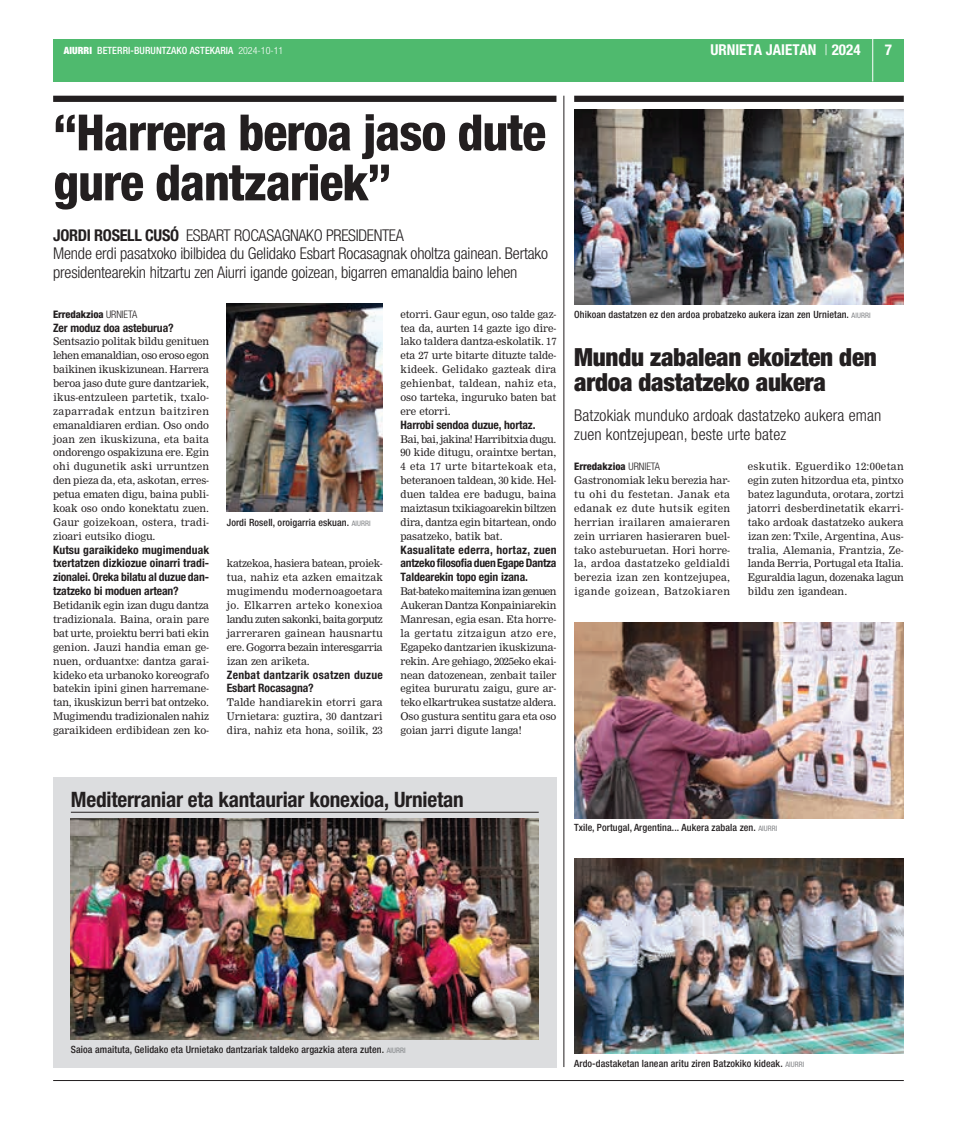
<style>
.page{position:relative;width:957px;height:1134px;background:#fff}
.page>*{position:absolute;margin:0;border:0;box-sizing:border-box;transform-origin:0 0}
.t1{font:800 condensed 50px/50px "Helvetica Neue";letter-spacing:-.02em;color:#231f20}
.t2{font:900 condensed 25px/25px "Helvetica Neue";color:#231f20}
.t3{font:700 condensed 21.25px "Helvetica Neue";letter-spacing:-.01em;color:#231f20}
.t4{font:300 condensed 16.25px/18.8px "Helvetica Neue";letter-spacing:-.01em;color:#231f20}
.t5{font:300 condensed 16.25px/18.8px "Helvetica Neue";letter-spacing:.01em;color:#231f20}
.t6{font:700 condensed 15px "Helvetica Neue";color:#fff}
.t7{font:700 condensed 11.62px/13.9px "Helvetica Neue";letter-spacing:-.01em;color:#231f20;text-align:justify}
.t8{font:700 condensed 11.62px/13.9px "Helvetica Neue";letter-spacing:.025em;color:#231f20}
.t9{font:10.38px/13.9px "M Nimrod";letter-spacing:-.01em;color:#231f20;text-align:justify}
.t10{font:800 condensed 10.38px "Helvetica Neue";letter-spacing:-.01em;color:#231f20}
.t11{font:500 condensed 10px "Helvetica Neue";letter-spacing:.01em;color:#231f20}
.t12{font:500 condensed 10px "Helvetica Neue";letter-spacing:.01em;color:#fff}
.s1{font-weight:900}
.s2{font-weight:300}
.s3{font-weight:700}
.s4{font-weight:400;font-size:7.5px;color:#808285}
</style>
<div class="page">
<hr style="left:53px;top:1080px;width:851px;height:1px;background:#231f20">
<div style="left:53px;top:39px;width:851px;height:42px;background:#4fba6e"></div>
<hr style="left:872px;top:39px;width:1px;height:42px;background:#fff">
<div style="left:574px;top:96px;width:330px;height:6px;background:#231f20"></div>
<img style="left:574px;top:110px;width:330px;height:195px">
<img style="left:574px;top:858px;width:330px;height:195px">
<img style="left:574px;top:623px;width:330px;height:195px">
<hr style="left:563px;top:96px;width:1px;height:971px;background:#231f20">
<img style="left:227px;top:304px;width:156px;height:208px">
<div style="left:53px;top:96px;width:503px;height:6px;background:#231f20"></div>
<div style="left:53px;top:777px;width:503px;height:290px;background:#dcdddf"></div>
<img style="left:71px;top:818px;width:468px;height:222px">
<hr style="left:71px;top:812px;width:468px;height:1px;background:#231f20">
<p class="t12" style="left:64px;top:45px;width:221px"><span class="s1">AIURRI</span> BETERRI-BURUNTZAKO ASTEKARIA <span class="s2">2024-10-11</span></p>
<h3 class="t6" style="left:710px;top:41px;width:152px">urnieta jaietan <span class="s2">|</span> 2024</h3>
<h3 class="t6" style="left:885px;top:41px;width:9px">7</h3>
<h1 class="t1" style="left:53px;top:107px;width:494px">“Harrera beroa jaso dute gure dantzariek”</h1>
<h3 class="t4" style="left:53px;top:225px;width:496px"><span class="s3">Jordi Rosell Cusó</span> Esbart Ro casagnako presidentea<br>Mende erdi pasatxoko ibilbidea du Gelidako Esbart Rocasagnak oholtza gainean. Bertako presidentearekin hitzartu zen Aiurri igande goizean, bigarren emanaldia baino lehen</h3>
<p class="t10" style="left:53px;top:308px;width:85px">Erredakzioa <span class="s2">urnieta</span></p>
<p class="t7" style="left:53px;top:320px;width:122px">Zer moduz doa asteburua?</p>
<p class="t9" style="left:53px;top:335px;width:157px">Sentsazio politak bildu genituen lehen emanaldian, oso eroso egon baikinen ikuskizunean. Harrera beroa jaso dute gure dantzariek, ikus-entzuleen partetik, txalo&shy;zaparradak entzun baitziren emanaldiaren erdian. Oso ondo joan zen ikuskizuna, eta baita ondorengo ospakizuna ere. Egin ohi dugunetik aski urruntzen den pieza da, eta, askotan, erres&shy;petua ematen digu, baina publi&shy;koak oso ondo konektatu zuen.<br>Gaur goizekoan, ostera, tradi&shy;zioari eutsiko diogu.</p>
<p class="t7" style="left:53px;top:542px;width:157px">Kutsu garaikideko mugimenduak txertatzen dizkiozue oinarri tradi&shy;zionalei. Oreka bilatu al duzue dan&shy;tzatzeko bi moduen artean?</p>
<p class="t9" style="left:53px;top:598px;width:158px">Betidanik egin izan dugu dantza tradizionala. Baina, orain pare bat urte, proiektu berri bati ekin genion. Jauzi handia eman ge&shy;nuen, orduantxe: dantza garai&shy;kideko eta urbanoko koreografo batekin ipini ginen harremane&shy;tan, ikuskizun berri bat ontzeko.<br>Mugimendu tradizionalen nahiz garaikideen erdibidean zen ko-</p>
<p class="t11" style="left:227px;top:516px;width:145px">Jordi Rosell, oroigarria eskuan. <span class="s4">AIURRI</span></p>
<p class="t9" style="left:227px;top:557px;width:157px">katzekoa, hasiera batean, proiek&shy;tua, nahiz eta azken emaitzak mugimendu modernoagoetara jo. Elkarren arteko konexioa landu zuten sakonki, baita gorputz jarreraren gainean hausnartu ere. Gogorra bezain interesgarria izan zen ariketa.</p>
<p class="t8" style="left:227px;top:667px;width:157px">Zenbat dantzarik osatzen duzue<br>Esbart Rocasagna?</p>
<p class="t9" style="left:227px;top:696px;width:157px">Talde handiarekin etorri gara Urnietara: guztira, 30 dantzari dira, nahiz eta hona, soilik, 23</p>
<p class="t9" style="left:400px;top:307px;width:158px">etorri. Gaur egun, oso talde gaz&shy;tea da, aurten 14 gazte igo dire&shy;lako taldera dantza-eskolatik. 17 eta 27 urte bitarte dituzte talde&shy;kideek. Gelidako gazteak dira gehienbat, taldean, nahiz eta, oso tarteka, inguruko baten bat ere etorri.</p>
<p class="t7" style="left:400px;top:417px;width:137px">Harrobi sendoa duzue, hortaz.</p>
<p class="t9" style="left:400px;top:432px;width:157px">Bai, bai, jakina! Harribitxia dugu.<br>90 kide ditugu, oraintxe bertan, 4 eta 17 urte bitartekoak eta, beteranoen taldean, 30 kide. Hel&shy;duen taldea ere badugu, baina maiztasun txikiagoarekin biltzen dira, dantza egin bitartean, ondo pasatzeko, batik bat.</p>
<p class="t7" style="left:400px;top:542px;width:158px">Kasualitate ederra, hortaz, zuen antzeko filosofia duen Egape Dantza Taldearekin topo egin izana.</p>
<p class="t9" style="left:400px;top:585px;width:157px">Bat-bateko maitemina izan genuen Aukeran Dantza Konpainiarekin Manresan, egia esan. Eta horre&shy;la gertatu zitzaigun atzo ere, Egapeko dantzarien ikuskizuna&shy;rekin. Are gehiago, 2025eko ekai&shy;nean datozenean, zenbait tailer egitea bururatu zaigu, gure ar&shy;teko elkartrukea sustatze aldera.<br>Oso gustura sentitu gara eta oso goian jarri digute langa!</p>
<p class="t11" style="left:574px;top:308px;width:298px">Ohikoan dastatzen ez den ardoa probatzeko aukera izan zen Urnietan. <span class="s4">AIURRI</span></p>
<h2 class="t2" style="left:574px;top:344px;width:304px">Mundu zabalean ekoizten den ardoa dastatzeko aukera</h2>
<h3 class="t5" style="left:574px;top:406px;width:309px">Batzokiak munduko ardoak dastatzeko aukera eman zuen kontzejupean, beste urte batez</h3>
<p class="t10" style="left:574px;top:460px;width:87px">Erredakzioa <span class="s2">urnieta</span></p>
<p class="t9" style="left:574px;top:474px;width:157px">Gastronomiak leku berezia har&shy;tu ohi du festetan. Janak eta edanak ez dute hutsik egiten herrian irailaren amaieraren zein urriaren hasieraren buel&shy;tako asteburuetan. Hori horre&shy;la, ardoa dastatzeko geldialdi berezia izan zen kontzejupea, igande goizean, Batzokiaren</p>
<p class="t9" style="left:748px;top:460px;width:158px">eskutik. Eguerdiko 12:00etan egin zuten hitzordua eta, pintxo batez lagunduta, orotara, zortzi jatorri desberdinetatik ekarri&shy;tako ardoak dastatzeko aukera izan zen: Txile, Argentina, Aus&shy;tralia, Alemania, Frantzia, Ze&shy;landa Berria, Portugal eta Italia.<br>Eguraldia lagun, dozenaka lagun bildu zen igandean.</p>
<h3 class="t3" style="left:71px;top:786px;width:394px">Mediterraniar eta kantauriar konexioa, Urnietan</h3>
<p class="t11" style="left:574px;top:822px;width:205px">Txile, Portugal, Argentina... Aukera zabala zen. <span class="s4">AIURRI</span></p>
<p class="t11" style="left:71px;top:1044px;width:336px">Saioa amaituta, Gelidako eta Urnietako dantzariak taldeko argazkia atera zuten. <span class="s4">AIURRI</span></p>
<p class="t11" style="left:574px;top:1057px;width:231px">Ardo-dastaketan lanean aritu ziren Batzokiko kideak. <span class="s4">AIURRI</span></p>
</div>
